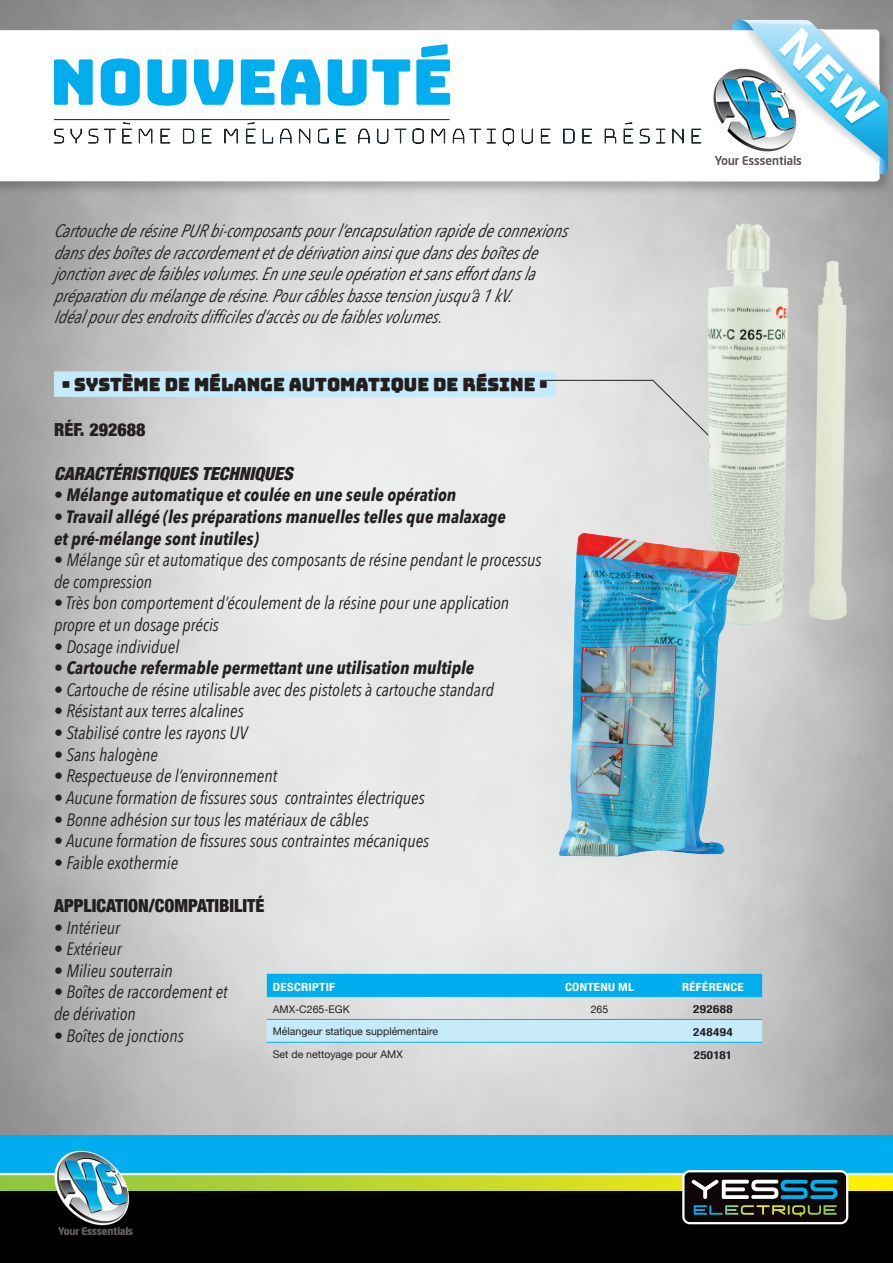
<style>
.page{position:relative;width:893px;height:1263px;background:#fff}
.page>*{position:absolute;margin:0;border:0;box-sizing:border-box;transform-origin:0 0}
.t1{font:63px "Bungee";color:#00aeef}
.t2{font:italic 18px "Avenir Next Condensed";color:#231f20}
.t3{font:italic 700 18px "Avenir Next Condensed";color:#231f20}
.t4{font:18px "Bungee Layers Outline";color:#231f20}
.t5{font:900 condensed 18px "Helvetica Neue";color:#231f20}
.t6{font:italic 900 condensed 18px "Helvetica Neue";color:#231f20}
.t7{font:700 condensed 11.25px "Helvetica Neue";letter-spacing:.02em;color:#fff;scale:1.15 1}
.t8{font:700 condensed 11.25px "Helvetica Neue";letter-spacing:.03em;color:#231f20;scale:1.15 1}
.t9{font:10.5px "Helvetica Neue";color:#231f20}
.s1{font-weight:400}
</style>
<div class="page">
<div style="left:0;top:27px;width:893px;height:169px;background:#231f20;opacity:.25"></div>
<svg style="left:0;top:29px;width:880px;height:152px"></svg>
<svg style="left:54px;top:128px;width:10px;height:16px"></svg>
<svg style="left:70px;top:128px;width:12px;height:16px"></svg>
<svg style="left:88px;top:128px;width:28px;height:16px"></svg>
<svg style="left:122px;top:122px;width:10px;height:22px"></svg>
<svg style="left:139px;top:128px;width:14px;height:16px"></svg>
<svg style="left:160px;top:128px;width:10px;height:16px"></svg>
<svg style="left:183px;top:128px;width:11px;height:16px"></svg>
<svg style="left:202px;top:128px;width:10px;height:16px"></svg>
<svg style="left:224px;top:128px;width:14px;height:16px"></svg>
<svg style="left:246px;top:122px;width:10px;height:22px"></svg>
<svg style="left:262px;top:128px;width:11px;height:16px"></svg>
<svg style="left:280px;top:128px;width:12px;height:16px"></svg>
<svg style="left:299px;top:127px;width:12px;height:17px"></svg>
<svg style="left:318px;top:128px;width:11px;height:16px"></svg>
<svg style="left:336px;top:128px;width:10px;height:16px"></svg>
<svg style="left:358px;top:128px;width:12px;height:16px"></svg>
<svg style="left:377px;top:128px;width:47px;height:16px"></svg>
<svg style="left:431px;top:128px;width:14px;height:16px"></svg>
<svg style="left:453px;top:128px;width:43px;height:16px"></svg>
<svg style="left:502px;top:128px;width:12px;height:18px"></svg>
<svg style="left:521px;top:128px;width:12px;height:16px"></svg>
<svg style="left:541px;top:128px;width:10px;height:16px"></svg>
<svg style="left:563px;top:128px;width:12px;height:16px"></svg>
<svg style="left:582px;top:128px;width:10px;height:16px"></svg>
<svg style="left:604px;top:128px;width:12px;height:16px"></svg>
<svg style="left:623px;top:122px;width:10px;height:22px"></svg>
<svg style="left:639px;top:128px;width:11px;height:16px"></svg>
<svg style="left:656px;top:128px;width:9px;height:16px"></svg>
<svg style="left:672px;top:127px;width:12px;height:17px"></svg>
<svg style="left:691px;top:128px;width:10px;height:16px"></svg>
<img style="left:703px;top:54px;width:29px;height:111px">
<svg style="left:732px;top:20px;width:156px;height:154px"></svg>
<div style="left:0;top:1156px;width:893px;height:107px;background:#000"></div>
<svg style="left:0;top:1175px;width:893px;height:15px;background:#c1d72d"></svg>
<div style="left:0;top:1135px;width:893px;height:40px;background:#00aeef"></div>
<hr style="left:0;top:1173px;width:893px;height:2px;background:#fff">
<img style="left:48px;top:1150px;width:92px;height:84px">
<hr style="left:54px;top:119px;width:396px;height:1px;background:#231f20">
<div style="left:682px;top:1170px;width:166px;height:54px;background:#fff;border-radius:8px"></div>
<div style="left:684px;top:1172px;width:162px;height:50px;background:#0e0607;border-radius:5px"></div>
<svg style="left:691px;top:1179px;width:146px;height:20px"></svg>
<svg style="left:694px;top:1205px;width:143px;height:11px"></svg>
<div style="left:54px;top:371px;width:502px;height:26px;background:#c6eafa"></div>
<svg style="left:540px;top:380px;width:133px;height:74px;background:#dfe1e1"></svg>
<img style="left:673px;top:191px;width:212px;height:466px">
<div style="left:267px;top:974px;width:495px;height:22px;background:#00aeef"></div>
<div style="left:267px;top:1020px;width:495px;height:22px;background:#c6eafa"></div>
<hr style="left:267px;top:996px;width:268px;height:1px;background:#00aeef">
<hr style="left:535px;top:996px;width:129px;height:1px;background:#00aeef">
<hr style="left:664px;top:996px;width:98px;height:1px;background:#00aeef">
<hr style="left:267px;top:1019px;width:268px;height:1px;background:#00aeef">
<hr style="left:535px;top:1019px;width:129px;height:1px;background:#00aeef">
<hr style="left:664px;top:1019px;width:98px;height:1px;background:#00aeef">
<hr style="left:267px;top:1042px;width:268px;height:1px;background:#00aeef">
<hr style="left:535px;top:1042px;width:129px;height:1px;background:#00aeef">
<hr style="left:664px;top:1042px;width:98px;height:1px;background:#00aeef">
<img style="left:526px;top:483px;width:240px;height:423px">
<p class="t1" style="left:50px;top:46px;width:405px">NOUVEAUTÉ</p>
<p class="t2" style="left:54px;top:220px;width:520px">CartouchederésinePURbi-comp osantsp ourl‘encapsulationrap idedeconnexions</p>
<p class="t2" style="left:54px;top:241px;width:490px">dansdesboîtesderaccordementetdedérivationainsiquedansdesboîtesde</p>
<p class="t2" style="left:54px;top:263px;width:487px">jonctionavecdefaiblesvolumes.Enuneseuleop érationetsanseffortdansla</p>
<p class="t2" style="left:54px;top:285px;width:464px">p rép arationdumélang ederésine.Pourcâblesbassetensionjusqu’à1kV.</p>
<p class="t2" style="left:54px;top:306px;width:394px">Idéalp ourdesendroitsdifficilesd’accèsoudefaiblesvolumes.</p>
<p class="t4" style="left:62px;top:374px;width:487px">• SYSTÈME DE MÉLANGE AUTOMATIQUE DE RÉSINE •</p>
<p class="t5" style="left:54px;top:414px;width:93px">RÉF. 292688</p>
<p class="t6" style="left:54px;top:459px;width:246px">CARACTÉRISTIQUESTECHNIQUES</p>
<p class="t3" style="left:54px;top:484px;width:404px"><span class="s1">•</span> Mélange automatique et coulée en une seule opération</p>
<p class="t3" style="left:54px;top:506px;width:453px">• Travail allégé (les préparations manuelles telles que malaxage</p>
<p class="t3" style="left:54px;top:527px;width:206px">et pré-mélange sont inutiles)</p>
<p class="t2" style="left:54px;top:549px;width:489px">• Mélange sûr et automatique des composants de résine pendant le processus</p>
<p class="t2" style="left:54px;top:571px;width:100px">de compression</p>
<p class="t2" style="left:54px;top:592px;width:457px">• Très bon comportement d‘écoulement de la résine pour une application</p>
<p class="t2" style="left:54px;top:614px;width:166px">propre et un dosage précis</p>
<p class="t2" style="left:54px;top:635px;width:127px">• Dosage individuel</p>
<p class="t3" style="left:54px;top:657px;width:422px"><span class="s1">•</span> Cartouche refermable permettant une utilisation multiple</p>
<p class="t2" style="left:54px;top:679px;width:441px">• Cartouche de résine utilisable avec des pistolets à cartouche standard</p>
<p class="t2" style="left:54px;top:700px;width:191px">• Résistant aux terres alcalines</p>
<p class="t2" style="left:54px;top:722px;width:195px">• Stabilisé contre les rayons UV</p>
<p class="t2" style="left:54px;top:743px;width:106px">• Sans halogène</p>
<p class="t2" style="left:54px;top:765px;width:225px">• Respectueuse de l’environnement</p>
<p class="t2" style="left:54px;top:787px;width:372px">• Aucune formation de fissures sous contraintes électriques</p>
<p class="t2" style="left:54px;top:808px;width:316px">• Bonne adhésion sur tous les matériaux de câbles</p>
<p class="t2" style="left:54px;top:830px;width:377px">• Aucune formation de fissures sous contraintes mécaniques</p>
<p class="t2" style="left:54px;top:851px;width:126px">• Faible exothermie</p>
<p class="t5" style="left:54px;top:891px;width:212px">APPLICATION/COMPATIBILITÉ</p>
<p class="t2" style="left:54px;top:916px;width:68px">• Intérieur</p>
<p class="t2" style="left:54px;top:938px;width:69px">• Extérieur</p>
<p class="t2" style="left:54px;top:959px;width:120px">• Milieu souterrain</p>
<p class="t2" style="left:54px;top:981px;width:175px">• Boîtes de raccordement et</p>
<p class="t2" style="left:54px;top:1003px;width:83px">de dérivation</p>
<p class="t2" style="left:54px;top:1024px;width:131px">• Boîtes de jonctions</p>
<p class="t7" style="left:273px;top:977px;width:56px">DESCRIPTIF</p>
<p class="t7" style="left:565px;top:977px;width:61px">CONTENU ML</p>
<p class="t7" style="left:682px;top:977px;width:55px">RÉFÉRENCE</p>
<p class="t9" style="left:273px;top:1001px;width:79px">AMX-C265-EGK</p>
<p class="t9" style="left:591px;top:1001px;width:19px">265</p>
<p class="t8" style="left:693px;top:1000px;width:36px">292688</p>
<p class="t9" style="left:273px;top:1024px;width:167px">Mélangeur statique supplémentaire</p>
<p class="t8" style="left:693px;top:1023px;width:36px">248494</p>
<p class="t9" style="left:273px;top:1047px;width:131px">Set de nettoyage pour AMX</p>
<p class="t8" style="left:694px;top:1046px;width:35px">250181</p>
</div>
